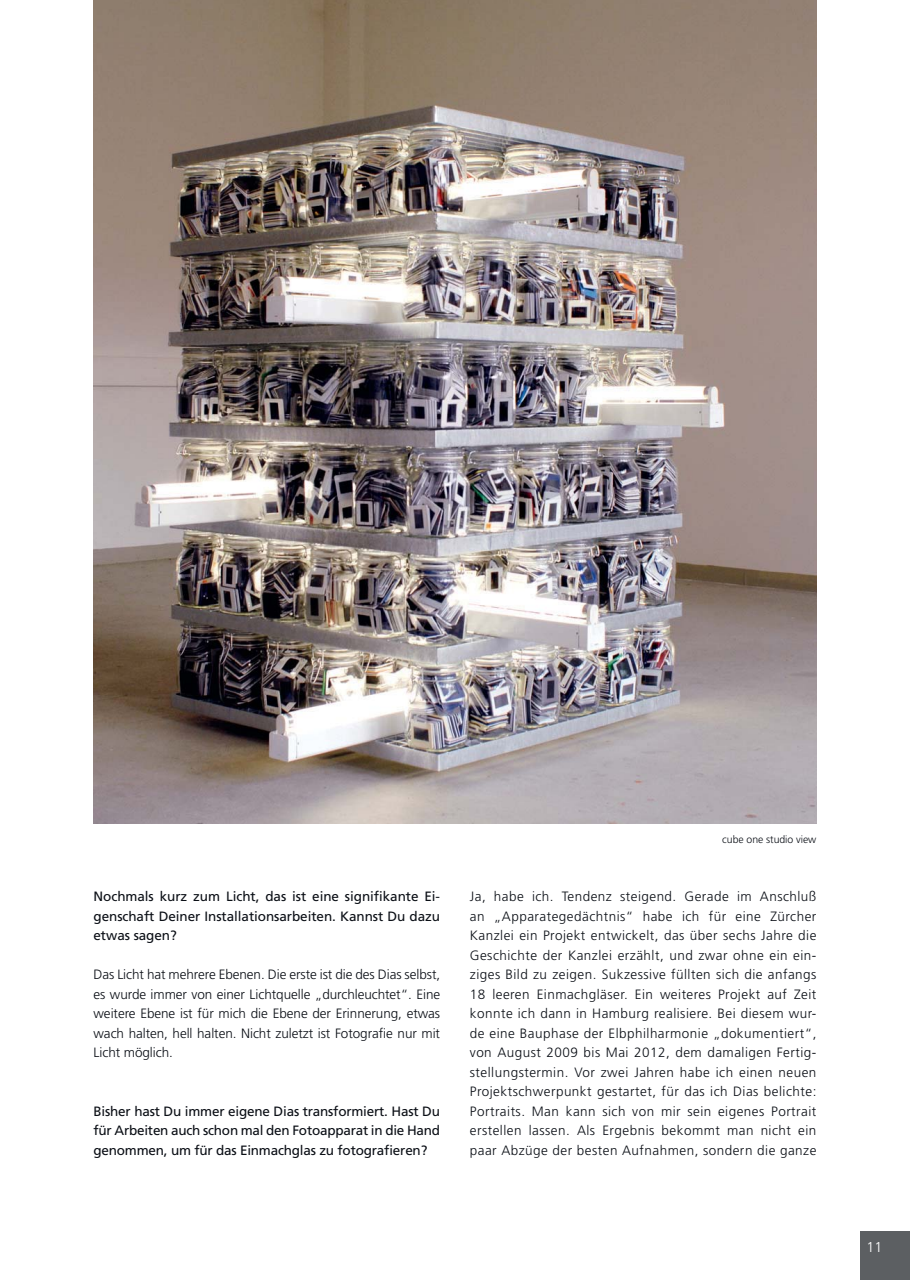
<style>
.page{position:relative;width:910px;height:1280px;background:#fff}
.page>*{position:absolute;margin:0;border:0;box-sizing:border-box;transform-origin:0 0}
.t1{font:300 14.25px "Frutiger LT Std";color:#fff}
.t2{font:300 13.5px/19.5px "Frutiger LT Std";letter-spacing:.015em;color:#0b0f16;text-align:justify}
.t3{font:13.5px/19.5px "Frutiger LT Std";letter-spacing:-.01em;color:#0b0f16;text-align:justify}
.t4{font:300 10.5px "Frutiger LT Std";letter-spacing:-.005em;color:#0b0f16}
</style>
<div class="page">
<div style="left:860px;top:1231px;width:49px;height:49px;background:#5c5f62"></div>
<img style="left:94px;top:0;width:722px;height:823px">
<p class="t3" style="left:94px;top:887px;width:348px">Nochmals kurz zum Licht, das ist eine signifikante Ei&shy;genschaft Deiner Installationsarbeiten. Kannst Du dazu etwas sagen?</p>
<p class="t2" style="left:94px;top:965px;width:348px">Das Licht hat mehrere Ebenen. Die erste ist die des Dias selbst, es wurde immer von einer Lichtquelle „durchleuchtet“. Eine weitere Ebene ist für mich die Ebene der Erinnerung, etwas wach halten, hell halten. Nicht zuletzt ist Fotografie nur mit Licht möglich.</p>
<p class="t3" style="left:94px;top:1101px;width:348px">Bisher hast Du immer eigene Dias transformiert. Hast Du für Arbeiten auch schon mal den Fotoapparat in die Hand genommen, um für das Einmachglas zu fotografieren?</p>
<p class="t4" style="left:722px;top:833px;width:96px">cube one studio view</p>
<p class="t2" style="left:470px;top:887px;width:348px">Ja, habe ich. Tendenz steigend. Gerade im Anschluß an „Apparategedächtnis“ habe ich für eine Zürcher Kanzlei ein Projekt entwickelt, das über sechs Jahre die Geschichte der Kanzlei erzählt, und zwar ohne ein ein&shy;ziges Bild zu zeigen. Sukzessive füllten sich die anfangs 18 leeren Einmachgläser. Ein weiteres Projekt auf Zeit konnte ich dann in Hamburg realisiere. Bei diesem wur&shy;de eine Bauphase der Elbphilharmonie „dokumentiert“, von August 2009 bis Mai 2012, dem damaligen Fertig&shy;stellungstermin. Vor zwei Jahren habe ich einen neuen Projektschwerpunkt gestartet, für das ich Dias belichte:<br>Portraits. Man kann sich von mir sein eigenes Portrait erstellen lassen. Als Ergebnis bekommt man nicht ein paar Abzüge der besten Aufnahmen, sondern die ganze</p>
<p class="t1" style="left:866px;top:1239px;width:17px">11</p>
</div>
